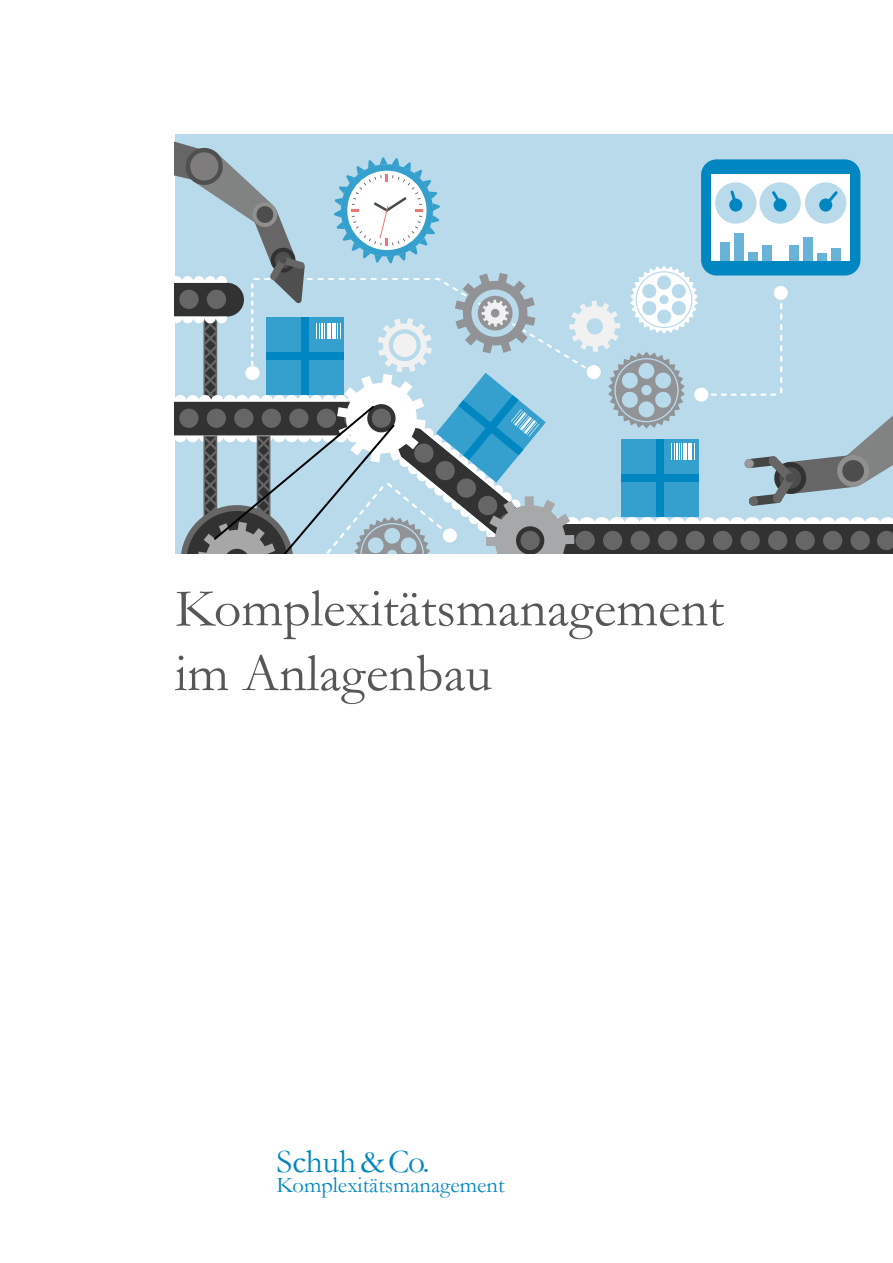
<style>
.page{position:relative;width:893px;height:1263px;background:#fff}
.page>*{position:absolute;margin:0;border:0;box-sizing:border-box;transform-origin:0 0}
.t1{font:54px/64.8px "Garamond";color:#575756}
.t2{font:33.45px "Garamond";color:#0086c0}
.t3{font:22.5px "Garamond";color:#0086c0}
</style>
<div class="page">
<svg style="left:175px;top:135px;width:718px;height:419px;background:#a1c1d1"></svg>
<div style="left:694px;top:388px;width:14px;height:14px;background:#fff;border-radius:50%"></div>
<div style="left:774px;top:286px;width:14px;height:14px;background:#fff;border-radius:50%"></div>
<p class="t1" style="left:175px;top:575px;width:550px">Komplexitätsmanagement im Anlagenbau</p>
<p class="t2" style="left:276px;top:1139px;width:155px">Schuh&amp;Co.</p>
<p class="t3" style="left:276px;top:1170px;width:230px">Komplexitätsmanagement</p>
</div>
